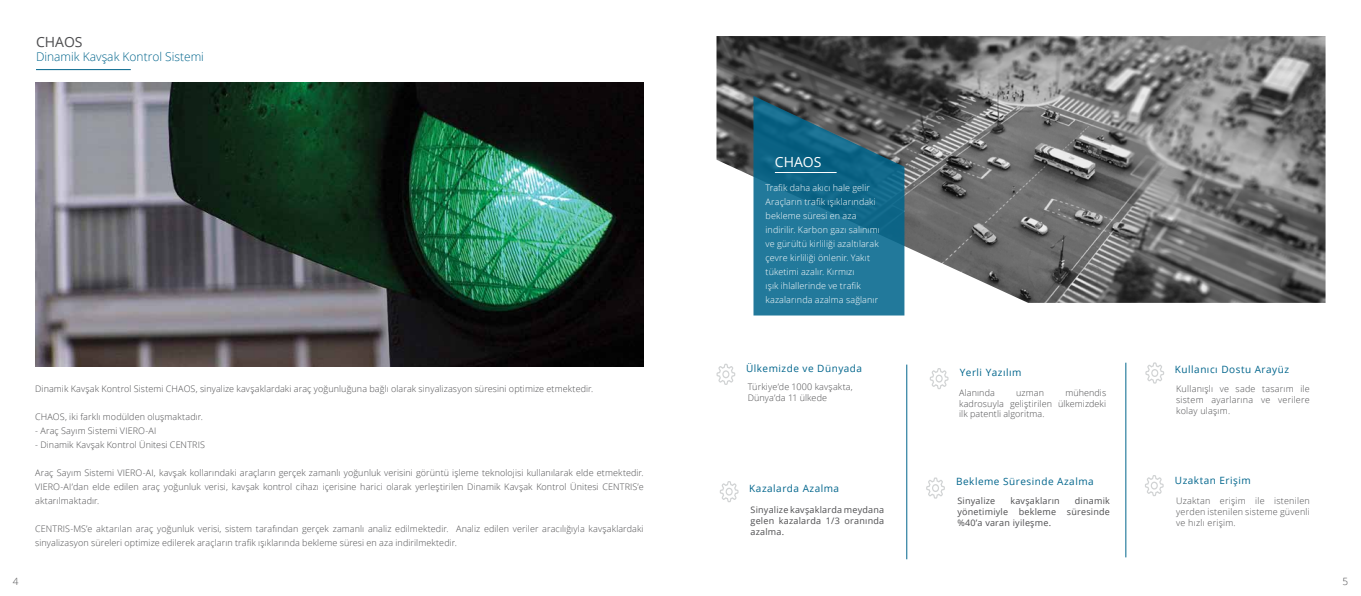
<style>
.page{position:relative;width:1361px;height:596px;background:#fff}
.page>*{position:absolute;margin:0;border:0;box-sizing:border-box;transform-origin:0 0}
.t1{font:14px "Open Sans";color:#4d4d4f}
.t2{font:14px "Open Sans";color:#fff}
.t3{font:300 12px "Open Sans";color:#00658c}
.t4{font:10px "Open Sans";letter-spacing:.05em;color:#00658c}
.t5{font:300 10px "Open Sans";color:#4d4d4f}
.t6{font:300 9px/11px "Open Sans";letter-spacing:.01em;color:#4d4d4f;text-align:justify}
.t7{font:300 9px/14px "Open Sans";letter-spacing:.01em;color:#fff}
.t8{font:9px/11px "Open Sans";letter-spacing:.025em;color:#4d4d4f;text-align:justify}
</style>
<div class="page">
<img style="left:35px;top:82px;width:608px;height:284px">
<hr style="left:36px;top:69px;width:95px;height:1px;background:#00658c">
<img style="left:716px;top:36px;width:609px;height:267px">
<svg style="left:753px;top:96px;width:151px;height:219px;background:#236c89"></svg>
<hr style="left:775px;top:172px;width:61px;height:1px;background:#fff">
<hr style="left:906px;top:364px;width:1px;height:195px;background:#00658c">
<svg style="left:716px;top:363px;width:19px;height:21px"></svg>
<svg style="left:720px;top:481px;width:18px;height:21px"></svg>
<svg style="left:930px;top:368px;width:18px;height:21px"></svg>
<svg style="left:926px;top:477px;width:19px;height:21px"></svg>
<svg style="left:1145px;top:362px;width:19px;height:21px"></svg>
<svg style="left:1145px;top:475px;width:18px;height:21px"></svg>
<hr style="left:1125px;top:362px;width:1px;height:195px;background:#00658c">
<h1 class="t1" style="left:36px;top:32px;width:48px">CHAOS</h1>
<h2 class="t3" style="left:36px;top:49px;width:169px">Dinamik Kavşak Kontrol Sistemi</h2>
<p class="t6" style="left:35px;top:382px;width:559px">Dinamik Kavşak Kontrol Sistemi CHAOS, sinyalize kavşaklardaki araç yoğunluğuna bağlı olarak sinyalizasyon süresini optimize etmektedir.</p>
<p class="t6" style="left:35px;top:410px;width:169px">CHAOS, iki farklı modülden oluşmaktadır.</p>
<p class="t6" style="left:35px;top:424px;width:123px">- Araç Sayım Sistemi VIERO-AI</p>
<p class="t6" style="left:35px;top:438px;width:171px">- Dinamik Kavşak Kontrol Ünitesi CENTRIS</p>
<p class="t6" style="left:35px;top:465px;width:610px;line-height:14px">Araç Sayım Sistemi VIERO-AI, kavşak kollarındaki araçların gerçek zamanlı yoğunluk verisini görüntü işleme teknolojisi kullanılarak elde etmektedir.<br>VIERO-AI’dan elde edilen araç yoğunluk verisi, kavşak kontrol cihazı içerisine harici olarak yerleştirilen Dinamik Kavşak Kontrol Ünitesi CENTRIS’e aktarılmaktadır.</p>
<p class="t6" style="left:35px;top:521px;width:610px;line-height:14px">CENTRIS-MS’e aktarılan araç yoğunluk verisi, sistem tarafından gerçek zamanlı analiz edilmektedir. Analiz edilen veriler aracılığıyla kavşaklardaki sinyalizasyon süreleri optimize edilerek araçların trafik ışıklarında bekleme süresi en aza indirilmektedir.</p>
<h1 class="t2" style="left:775px;top:152px;width:48px">CHAOS</h1>
<p class="t7" style="left:765px;top:180px;width:116px">Trafik daha akıcı hale gelir<br>Araçların trafik ışıklarındaki bekleme süresi en aza indirilir. Karbon gazı salınımı ve gürültü kirliliği azaltılarak çevre kirliliği önlenir. Yakıt tüketimi azalır. Kırmızı<br>ışık ihlallerinde ve trafik kazalarında azalma sağlanır</p>
<p class="t4" style="left:746px;top:361px;width:118px">Ülkemizde ve Dünyada</p>
<p class="t6" style="left:747px;top:381px;width:107px">Türkiye’de 1000 kavşakta,<br>Dünya’da 11 ülkede</p>
<p class="t4" style="left:749px;top:481px;width:91px">Kazalarda Azalma</p>
<p class="t8" style="left:750px;top:503px;width:135px">Sinyalize kavşaklarda meydana gelen kazalarda 1/3 oranında azalma.</p>
<p class="t4" style="left:960px;top:365px;width:63px">Yerli Yazılım</p>
<p class="t6" style="left:959px;top:386px;width:37px">Alanında</p>
<p class="t6" style="left:1016px;top:386px;width:29px">uzman</p>
<p class="t6" style="left:959px;top:386px;width:149px;text-indent:106px">mühendis kadrosuyla geliştirilen ülkemizdeki ilk patentli algoritma.</p>
<p class="t4" style="left:956px;top:474px;width:139px">Bekleme Süresinde Azalma</p>
<p class="t8" style="left:957px;top:495px;width:39px">Sinyalize</p>
<p class="t8" style="left:1010px;top:495px;width:51px">kavşakların</p>
<p class="t8" style="left:957px;top:495px;width:154px;text-indent:117px">dinamik yönetimiyle bekleme süresinde %40’a varan iyileşme.</p>
<p class="t4" style="left:1175px;top:362px;width:116px">Kullanıcı Dostu Arayüz</p>
<p class="t6" style="left:1176px;top:383px;width:135px">Kullanışlı ve sade tasarım ile sistem ayarlarına ve verilere kolay ulaşım.</p>
<p class="t4" style="left:1175px;top:473px;width:77px">Uzaktan Erişim</p>
<p class="t6" style="left:1176px;top:495px;width:135px">Uzaktan erişim ile istenilen yerden istenilen sisteme güvenli ve hızlı erişim.</p>
<p class="t5" style="left:13px;top:574px;width:7px">4</p>
<p class="t5" style="left:1342px;top:574px;width:7px">5</p>
</div>
